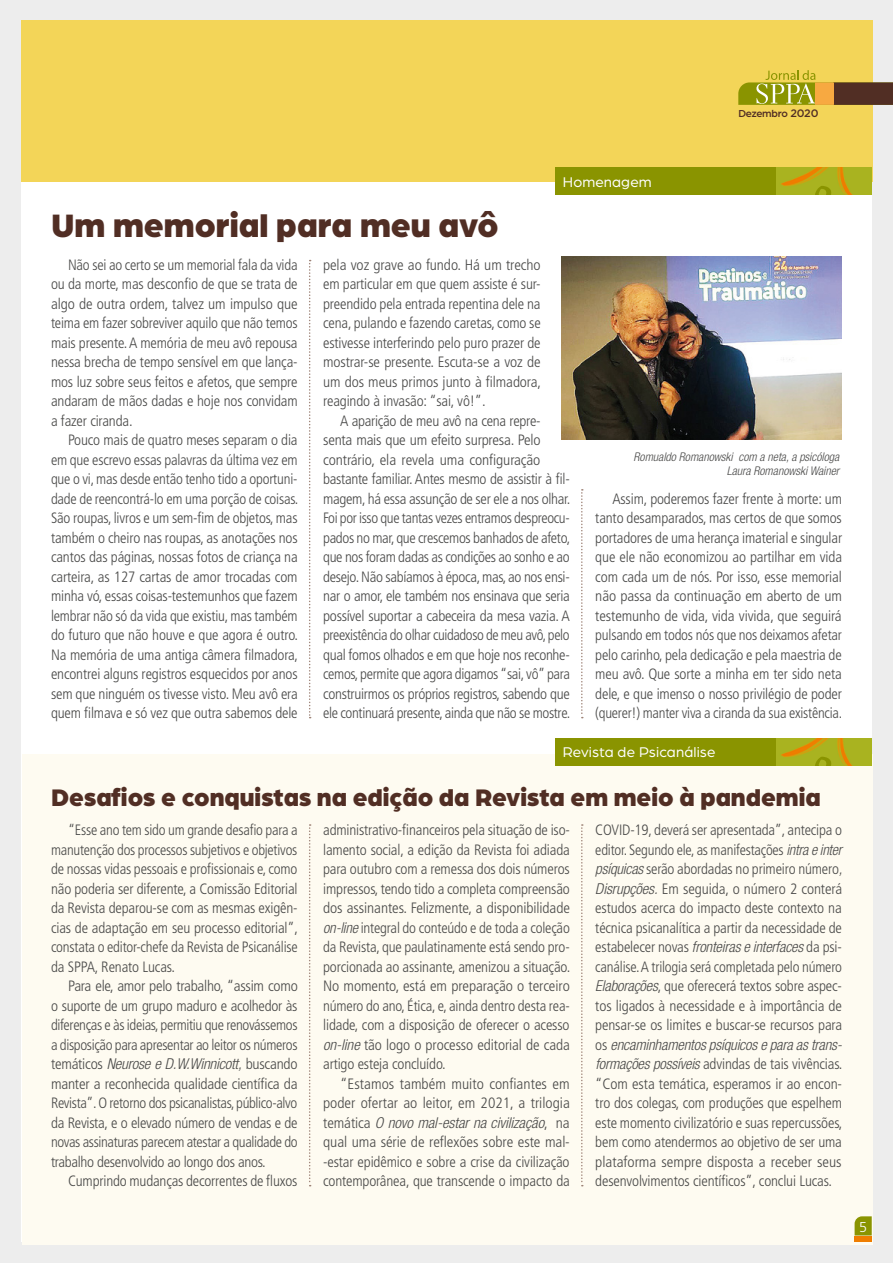
<style>
.page{position:relative;width:893px;height:1263px;background:#ededed}
.page>*{position:absolute;margin:0;border:0;box-sizing:border-box;transform-origin:0 0}
.t1{font:900 34.5px "Arboria";color:#512e24}
.t2{font:900 25.5px "Arboria";color:#512e24}
.t3{font:300 condensed 15px/19.5px "Frutiger LT Std";letter-spacing:-.02em;color:#4a4a49;text-align:justify}
.t4{font:italic 300 condensed 15px "Helvetica Neue LT Std";letter-spacing:-.01em;color:#4a4a49}
.t5{font:300 condensed 15px/19.5px "Frutiger LT Std";color:#4a4a49;text-align:right}
.t6{font:15px "Arboria";letter-spacing:.01em;color:#fff}
.t7{font:14.25px "Bastardus Sans";color:#fff}
.t8{font:italic 300 condensed 12px/14.4px "Helvetica Neue LT Std";color:#4a4a49;text-align:right}
.t9{font:500 10.8px "Arboria";letter-spacing:-.02em;color:#512e24}
.s1{font-family:"Gotham"}
.s2{font-family:"Frutiger LT Std";font-style:normal}
.s3{font-family:"Helvetica Neue LT Std";font-style:italic}
</style>
<div class="page">
<div style="left:21px;top:21px;width:851px;height:1221px;background:#fff"></div>
<div style="left:22px;top:755px;width:851px;height:490px;background:#fefbf1"></div>
<div style="left:21px;top:21px;width:851px;height:161px;background:#f3d558"></div>
<div style="left:555px;top:168px;width:222px;height:27px;background:#8a9400"></div>
<div style="left:555px;top:738px;width:222px;height:27px;background:#8a9400"></div>
<img style="left:776px;top:168px;width:96px;height:27px">
<svg style="left:812px;top:186px;width:30px;height:9px"></svg>
<img style="left:776px;top:738px;width:96px;height:27px">
<svg style="left:812px;top:757px;width:30px;height:8px"></svg>
<img style="left:562px;top:257px;width:280px;height:182px">
<svg style="left:738px;top:70px;width:155px;height:35px"></svg>
<svg style="left:855px;top:1216px;width:17px;height:19px"></svg>
<div style="left:854px;top:1236px;width:18px;height:6px;background:#ef7d00"></div>
<svg style="left:309px;top:260px;width:2px;height:458px"></svg>
<svg style="left:309px;top:824px;width:2px;height:362px"></svg>
<svg style="left:581px;top:489px;width:2px;height:229px"></svg>
<svg style="left:581px;top:824px;width:2px;height:362px"></svg>
<p class="t9" style="left:738px;top:106px;width:82px">Dezembro <span class="s1">2020</span></p>
<h1 class="t1" style="left:51px;top:201px;width:449px">Um memorial para meu avô</h1>
<p class="t6" style="left:563px;top:172px;width:90px">Homenagem</p>
<p class="t3" style="left:51px;top:255px;width:248px;text-indent:17px">Não sei ao certo se um memorial fala da vida ou da morte, mas desconfio de que se trata de algo de outra ordem, talvez um impulso que teima em fazer sobreviver aquilo que não temos mais presente. A memória de meu avô repousa nessa brecha de tempo sensível em que lança&shy;mos luz sobre seus feitos e afetos, que sempre andaram de mãos dadas e hoje nos convidam a fazer ciranda.</p>
<p class="t3" style="left:51px;top:431px;width:249px;text-indent:17px">Pouco mais de quatro meses separam o dia em que escrevo essas palavras da última vez em que o vi, mas desde então tenho tido a oportuni&shy;dade de reencontrá-lo em uma porção de coisas.<br>São roupas, livros e um sem-fim de objetos, mas também o cheiro nas roupas, as anotações nos cantos das páginas, nossas fotos de criança na carteira, as 127 cartas de amor trocadas com minha vó, essas coisas-testemunhos que fazem lembrar não só da vida que existiu, mas também do futuro que não houve e que agora é outro.<br>Na memória de uma antiga câmera filmadora, encontrei alguns registros esquecidos por anos sem que ninguém os tivesse visto. Meu avô era quem filmava e só vez que outra sabemos dele</p>
<p class="t3" style="left:323px;top:255px;width:219px">pela voz grave ao fundo. Há um trecho em particular em que quem assiste é sur&shy;preendido pela entrada repentina dele na cena, pulando e fazendo caretas, como se estivesse interferindo pelo puro prazer de mostrar-se presente. Escuta-se a voz de um dos meus primos junto à filmadora, reagindo à invasão: “sai, vô!”.</p>
<p class="t3" style="left:323px;top:411px;width:249px;text-align:left;text-indent:17px">A aparição de meu avô na cena repre&shy;senta mais que um efeito surpresa. Pelo contrário, ela revela uma configuração bastante familiar. Antes mesmo de assistir à fil&shy;magem, há essa assunção de ser ele a nos olhar.<br>Foi por isso que tantas vezes entramos despreocu&shy;pados no mar, que crescemos banhados de afeto, que nos foram dadas as condições ao sonho e ao desejo. Não sabíamos à época, mas, ao nos ensi&shy;nar o amor, ele também nos ensinava que seria possível suportar a cabeceira da mesa vazia. A preexistência do olhar cuidadoso de meu avô, pelo qual fomos olhados e em que hoje nos reconhe&shy;cemos, permite que agora digamos “sai, vô” para construirmos os próprios registros, sabendo que ele continuará presente, ainda que não se mostre.</p>
<p class="t8" style="left:634px;top:449px;width:207px">Romualdo Romanowski com a neta, a psicóloga<br>Laura Romanowski Wainer</p>
<p class="t3" style="left:595px;top:489px;width:248px;text-indent:17px">Assim, poderemos fazer frente à morte: um tanto desamparados, mas certos de que somos portadores de uma herança imaterial e singular que ele não economizou ao partilhar em vida com cada um de nós. Por isso, esse memorial não passa da continuação em aberto de um testemunho de vida, vida vivida, que seguirá pulsando em todos nós que nos deixamos afetar pelo carinho, pela dedicação e pela maestria de meu avô. Que sorte a minha em ter sido neta dele, e que imenso o nosso privilégio de poder (querer!) manter viva a ciranda da sua existência.</p>
<p class="t6" style="left:563px;top:743px;width:154px">Revista de Psicanálise</p>
<h2 class="t2" style="left:51px;top:779px;width:771px">Desafios e conquistas na edição da Revista em meio à pandemia</h2>
<p class="t3" style="left:51px;top:821px;width:249px;text-indent:17px">“Esse ano tem sido um grande desafio para a manutenção dos processos subjetivos e objetivos de nossas vidas pessoais e profissionais e, como não poderia ser diferente, a Comissão Editorial da Revista deparou-se com as mesmas exigên&shy;cias de adaptação em seu processo editorial”, constata o editor-chefe da Revista de Psicanálise da SPPA, Renato Lucas.</p>
<p class="t3" style="left:51px;top:977px;width:248px;text-indent:17px">Para ele, amor pelo trabalho, “assim como o suporte de um grupo maduro e acolhedor às diferenças e às ideias, permitiu que renovássemos a disposição para apresentar ao leitor os números</p>
<p class="t4" style="left:51px;top:1055px;width:248px"><span class="s2">temáticos</span> Neurose e D.W.Winnicott, <span class="s2">buscando</span></p>
<p class="t3" style="left:51px;top:1074px;width:248px">manter a reconhecida qualidade científica da Revista”. O retorno dos psicanalistas, público-alvo da Revista, e o elevado número de vendas e de novas assinaturas parecem atestar a qualidade do trabalho desenvolvido ao longo dos anos.</p>
<p class="t3" style="left:68px;top:1172px;width:231px">Cumprindo mudanças decorrentes de fluxos</p>
<p class="t3" style="left:323px;top:821px;width:249px">administrativo-financeiros pela situação de iso&shy;lamento social, a edição da Revista foi adiada para outubro com a remessa dos dois números impressos, tendo tido a completa compreensão dos assinantes. Felizmente, a disponibilidade <span class="s3">on-line</span> integral do conteúdo e de toda a coleção da Revista, que paulatinamente está sendo pro&shy;porcionada ao assinante, amenizou a situação.<br>No momento, está em preparação o terceiro número do ano, Ética, e, ainda dentro desta rea&shy;lidade, com a disposição de oferecer o acesso <span class="s3">on-line</span> tão logo o processo editorial de cada artigo esteja concluído.</p>
<p class="t5" style="left:323px;top:1074px;width:248px">“Estamos também muito confiantes em poder ofertar ao leitor, em 2021, a trilogia</p>
<p class="t4" style="left:323px;top:1114px;width:248px"><span class="s2">temática</span> O novo mal-estar na civilização<span class="s2">, na</span></p>
<p class="t3" style="left:323px;top:1133px;width:248px">qual uma série de reflexões sobre este mal--estar epidêmico e sobre a crise da civilização contemporânea, que transcende o impacto da</p>
<p class="t3" style="left:595px;top:821px;width:249px">COVID-19, deverá ser apresentada”, antecipa o editor. Segundo ele, as manifestações <span class="s3">intra e inter psíquicas</span> serão abordadas no primeiro número<span class="s3">, Disrupções.</span> Em seguida, o número 2 conterá estudos acerca do impacto deste contexto na técnica psicanalítica a partir da necessidade de estabelecer novas <span class="s3">fronteiras e interfaces</span> da psi&shy;canálise. A trilogia será completada pelo número <span class="s3">Elaborações</span>, que oferecerá textos sobre aspec&shy;tos ligados à necessidade e à importância de pensar-se os limites e buscar-se recursos para</p>
<p class="t4" style="left:595px;top:1036px;width:248px"><span class="s2">os</span> encaminhamentos psíquicos e para as trans-</p>
<p class="t3" style="left:595px;top:1055px;width:249px"><span class="s3">formações possíveis</span> advindas de tais vivências. “Com esta temática, esperamos ir ao encon&shy;tro dos colegas, com produções que espelhem este momento civilizatório e suas repercussões, bem como atendermos ao objetivo de ser uma plataforma sempre disposta a receber seus desenvolvimentos científicos”, conclui Lucas.</p>
<p class="t7" style="left:859px;top:1218px;width:9px">5</p>
</div>
